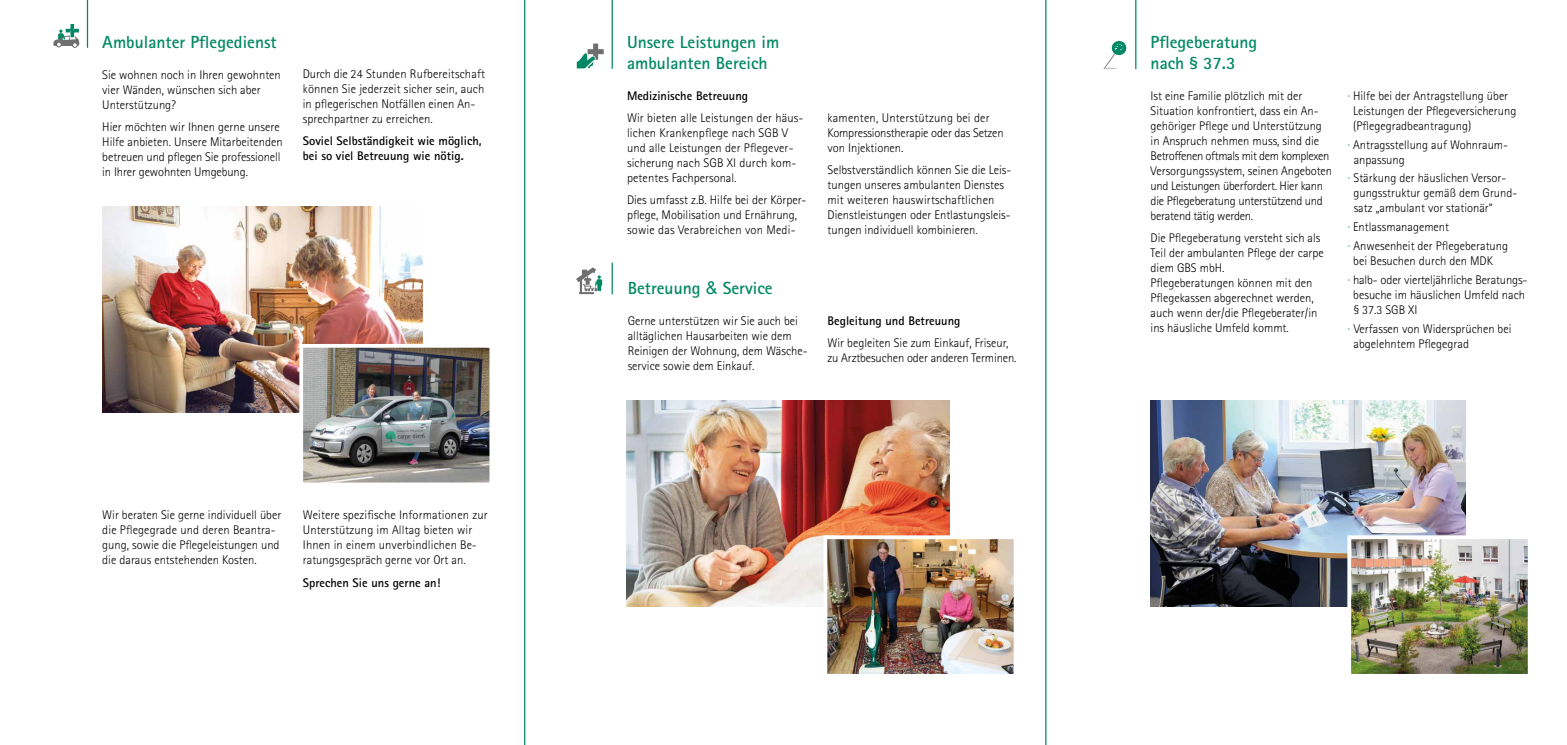
<style>
.page{position:relative;width:1567px;height:745px;background:#fff}
.page>*{position:absolute;margin:0;border:0;box-sizing:border-box;transform-origin:0 0}
.t1{font:700 17.5px/21px "Rotis Sans Serif Std";color:#008864}
.t2{font:300 12.5px/15px "Rotis Sans Serif Std";color:#000}
.t3{font:700 12.5px/15px "Rotis Sans Serif Std";color:#000}
.s1{font-family:"Arial";font-weight:400}
.s2{color:#008864}
</style>
<div class="page">
<hr style="left:87px;top:0;width:1px;height:48px;background:#008864">
<svg style="left:53px;top:24px;width:26px;height:24px"></svg>
<img style="left:102px;top:206px;width:320px;height:206px">
<img style="left:297px;top:342px;width:193px;height:141px">
<hr style="left:611px;top:0;width:1px;height:69px;background:#008864">
<svg style="left:576px;top:44px;width:27px;height:25px"></svg>
<hr style="left:611px;top:262px;width:1px;height:32px;background:#008864">
<svg style="left:576px;top:267px;width:26px;height:27px"></svg>
<img style="left:626px;top:400px;width:323px;height:206px">
<img style="left:821px;top:533px;width:193px;height:141px">
<hr style="left:1135px;top:0;width:1px;height:69px;background:#008864">
<img style="left:1150px;top:400px;width:315px;height:206px">
<img style="left:1345px;top:533px;width:183px;height:141px">
<svg style="left:1103px;top:41px;width:23px;height:28px"></svg>
<hr style="left:524px;top:0;width:1px;height:744px;background:#008864">
<hr style="left:1045px;top:0;width:1px;height:744px;background:#008864">
<h1 class="t1" style="left:102px;top:31px;width:176px">Ambulanter Pflegedienst</h1>
<p class="t2" style="left:102px;top:67px;width:180px">Sie wohnen noch in Ihren gewohnten vier Wänden, wünschen sich aber<br>Unterstützung?</p>
<p class="t2" style="left:102px;top:119px;width:182px">Hier möchten wir Ihnen gerne unsere Hilfe anbieten. Unsere Mitarbeitenden betreuen und pflegen Sie professionell in Ihrer gewohnten Umgebung.</p>
<p class="t2" style="left:303px;top:66px;width:184px">Durch die 24 Stunden Rufbereitschaft können Sie jederzeit sicher sein, auch in pflegerischen Notfällen einen An&shy;sprechpartner zu erreichen.</p>
<p class="t3" style="left:303px;top:133px;width:180px">Soviel Selbständigkeit wie möglich, bei so viel Betreuung wie nötig.</p>
<p class="t2" style="left:102px;top:507px;width:180px">Wir beraten Sie gerne individuell über die Pflegegrade und deren Beantra&shy;gung, sowie die Pflegeleistungen und die daraus entstehenden Kosten.</p>
<p class="t2" style="left:303px;top:507px;width:186px">Weitere spezifische Informationen zur Unterstützung im Alltag bieten wir Ihnen in einem unverbindlichen Be&shy;ratungsgespräch gerne vor Ort an.</p>
<p class="t3" style="left:303px;top:574px;width:139px">Sprechen Sie uns gerne an!</p>
<h1 class="t1" style="left:627px;top:31px;width:154px">Unsere Leistungen im ambulanten Bereich</h1>
<p class="t3" style="left:627px;top:88px;width:123px">Medizinische Betreuung</p>
<p class="t2" style="left:627px;top:110px;width:178px">Wir bieten alle Leistungen der häus&shy;lichen Krankenpflege nach SGB V und alle Leistungen der Pflegever&shy;sicherung nach SGB XI durch kom&shy;petentes Fachpersonal.</p>
<p class="t2" style="left:627px;top:192px;width:181px">Dies umfasst z.B. Hilfe bei der Körper&shy;pflege, Mobilisation und Ernährung, sowie das Verabreichen von Medi-</p>
<p class="t2" style="left:827px;top:110px;width:178px">kamenten, Unterstützung bei der<br>Kompressionstherapie oder das Setzen von Injektionen.</p>
<p class="t2" style="left:827px;top:162px;width:185px">Selbstverständlich können Sie die Leis&shy;tungen unseres ambulanten Dienstes mit weiteren hauswirtschaftlichen Dienstleistungen oder Entlastungsleis&shy;tungen individuell kombinieren.</p>
<h1 class="t1" style="left:627px;top:277px;width:146px">Betreuung <span class="s1">&amp;</span> Service</h1>
<p class="t2" style="left:627px;top:313px;width:181px">Gerne unterstützen wir Sie auch bei alltäglichen Hausarbeiten wie dem Reinigen der Wohnung, dem Wäsche&shy;service sowie dem Einkauf.</p>
<p class="t3" style="left:827px;top:312px;width:134px">Begleitung und Betreuung</p>
<p class="t2" style="left:827px;top:335px;width:190px">Wir begleiten Sie zum Einkauf, Friseur, zu Arztbesuchen oder anderen Terminen.</p>
<h1 class="t1" style="left:1150px;top:31px;width:108px">Pflegeberatung nach § 37.3</h1>
<p class="t2" style="left:1150px;top:88px;width:183px">Ist eine Familie plötzlich mit der Situation konfrontiert, dass ein An&shy;gehöriger Pflege und Unterstützung in Anspruch nehmen muss, sind die Betroffenen oftmals mit dem komplexen Versorgungssystem, seinen Angeboten und Leistungen überfordert. Hier kann die Pflegeberatung unterstützend und beratend tätig werden.</p>
<p class="t2" style="left:1150px;top:230px;width:175px">Die Pflegeberatung versteht sich als<br>Teil der ambulanten Pflege der carpe diem GBS mbH.<br>Pflegeberatungen können mit den<br>Pflegekassen abgerechnet werden, auch wenn der/die Pflegeberater/in ins häusliche Umfeld kommt.</p>
<p class="t2" style="left:1352px;top:88px;width:165px;text-indent:-5px"><span class="s2">·</span> Hilfe bei der Antragstellung über<br>Leistungen der Pflegeversicherung (Pflegegradbeantragung)</p>
<p class="t2" style="left:1353px;top:137px;width:156px;text-indent:-6px"><span class="s2">·</span> Antragsstellung auf Wohnraum&shy;anpassung</p>
<p class="t2" style="left:1353px;top:171px;width:165px;text-indent:-6px"><span class="s2">·</span> Stärkung der häuslichen Versor&shy;gungsstruktur gemäß dem Grund&shy;satz „ambulant vor stationär“</p>
<p class="t2" style="left:1347px;top:218px;width:162px;line-height:18.8px"><span class="s2">·</span> Entlassmanagement<br><span class="s2">·</span> Anwesenheit der Pflegeberatung</p>
<p class="t2" style="left:1347px;top:251px;width:181px;line-height:18.8px;text-indent:6px">bei Besuchen durch den MDK<br><span class="s2">·</span> halb- oder vierteljährliche Beratungs-</p>
<p class="t2" style="left:1353px;top:287px;width:173px">besuche im häuslichen Umfeld nach § 37.3 SGB XI</p>
<p class="t2" style="left:1353px;top:321px;width:159px;text-indent:-6px"><span class="s2">·</span> Verfassen von Widersprüchen bei abgelehntem Pflegegrad</p>
</div>
